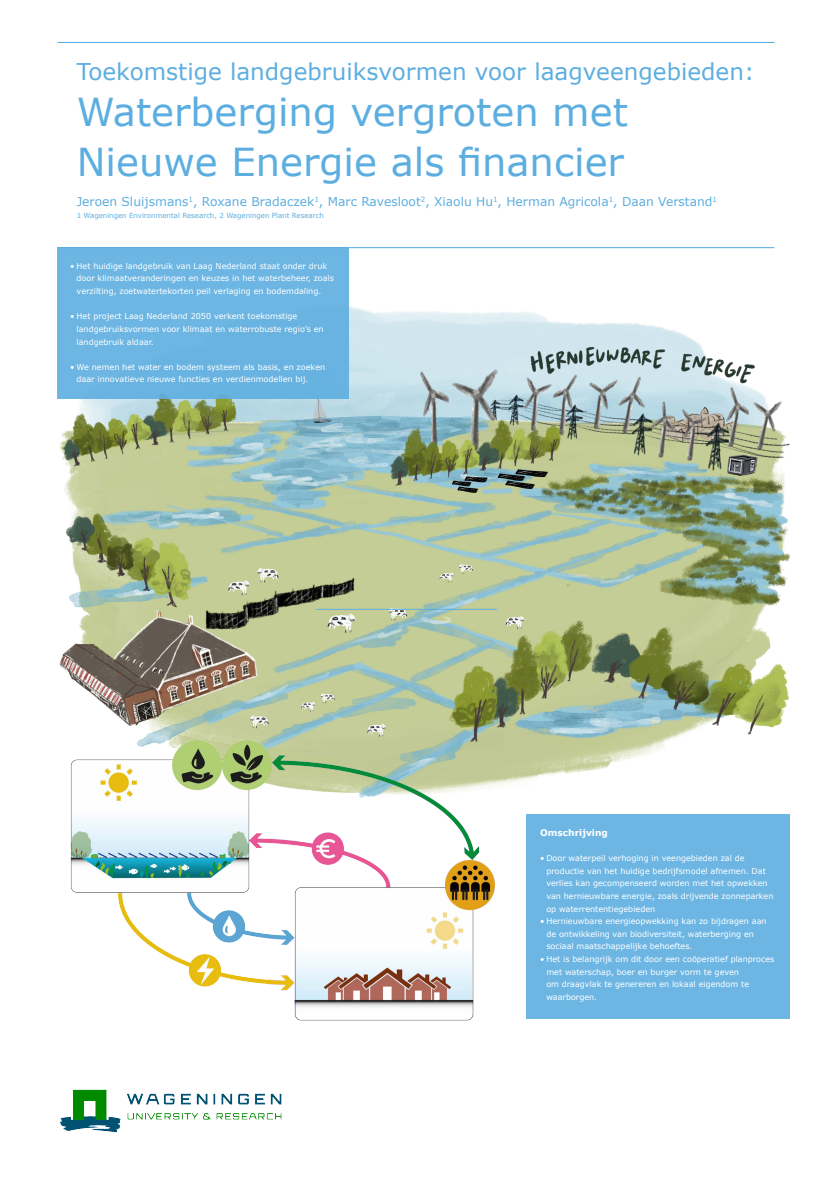
<style>
.page{position:relative;width:835px;height:1180px;background:#fff}
.page>*{position:absolute;margin:0;border:0;box-sizing:border-box;transform-origin:0 0}
.Platte_tekst{font:38.5px/50.4px "Verdana";color:#5daee0}
.Inhoud_kop{font:23.1px "Verdana";color:#5daee0}
.Platte_tekst-2{font:12.25px "Verdana";color:#5daee0}
.Platte_tekst-3{font:700 9.1px "Verdana";color:#fff}
.Platte_tekst-4{font:8.05px/12.6px "Verdana";color:#fff}
.Platte_tekst-5{font:7px "Verdana";color:#5daee0}
</style>
<div class="page">
<img style="left:58px;top:307px;width:732px;height:475px">
<div style="left:58px;top:247px;width:291px;height:151px;background:#6db6e3"></div>
<img style="left:60px;top:1089px;width:222px;height:44px">
<img style="left:58px;top:732px;width:454px;height:289px">
<div style="left:671px;top:751px;width:139px;height:88px;background:#fff"></div>
<div style="left:526px;top:814px;width:264px;height:204px;background:#6db6e3"></div>
<hr style="left:316px;top:609px;width:181px;height:1px;background:#5daee0">
<hr style="left:58px;top:42px;width:716px;height:1px;background:#5daee0">
<hr style="left:58px;top:247px;width:716px;height:1px;background:#5daee0">
<h1 class="Inhoud_kop" style="left:77px;top:57px;width:679px">Toekomstige landgebruiksvormen voor laagveengebieden:</h1>
<p class="Platte_tekst" style="left:77px;top:87px;width:552px">Waterberging vergroten met<br>Nieuwe Energie als financier</p>
<p class="Platte_tekst-2" style="left:77px;top:194px;width:641px">Jeroen Sluijsmans<sup>1</sup>, Roxane Bradaczek<sup>1</sup>, Marc Ravesloot<sup>2</sup>, Xiaolu Hu<sup>1</sup>, Herman Agricola<sup>1</sup>, Daan Verstand<sup>1</sup></p>
<p class="Platte_tekst-5" style="left:77px;top:211px;width:249px">1 Wageningen Environmental Research, 2 Wageningen Plant Research</p>
<p class="Platte_tekst-4" style="left:77px;top:260px;width:259px;text-indent:-6px">• Het huidige landgebruik van Laag Nederland staat onder druk door klimaatveranderingen en keuzes in het waterbeheer, zoals verzilting, zoetwatertekorten peil verlaging en bodemdaling.</p>
<p class="Platte_tekst-4" style="left:77px;top:310px;width:248px;text-indent:-6px">• Het project Laag Nederland 2050 verkent toekomstige landgebruiksvormen voor klimaat en waterrobuste regio’s en landgebruik aldaar.</p>
<p class="Platte_tekst-4" style="left:77px;top:360px;width:250px;text-indent:-6px">• We nemen het water en bodem systeem als basis, en zoeken daar innovatieve nieuwe functies en verdienmodellen bij.</p>
<p class="Platte_tekst-3" style="left:540px;top:827px;width:69px">Omschrijving</p>
<p class="Platte_tekst-4" style="left:546px;top:852px;width:228px;text-indent:-6px">• Door waterpeil verhoging in veengebieden zal de productie van het huidige bedrijfsmodel afnemen. Dat verlies kan gecompenseerd worden met het opwekken van hernieuwbare energie, zoals drijvende zonneparken op waterrententiegebieden</p>
<p class="Platte_tekst-4" style="left:546px;top:915px;width:222px;text-indent:-6px">• Hernieuwbare energieopwekking kan zo bijdragen aan de ontwikkeling van biodiversiteit, waterberging en sociaal maatschappelijke behoeftes.</p>
<p class="Platte_tekst-4" style="left:546px;top:953px;width:229px;text-indent:-6px">• Het is belangrijk om dit door een coöperatief planproces met waterschap, boer en burger vorm te geven<br>om draagvlak te genereren en lokaal eigendom te waarborgen.</p>
</div>
